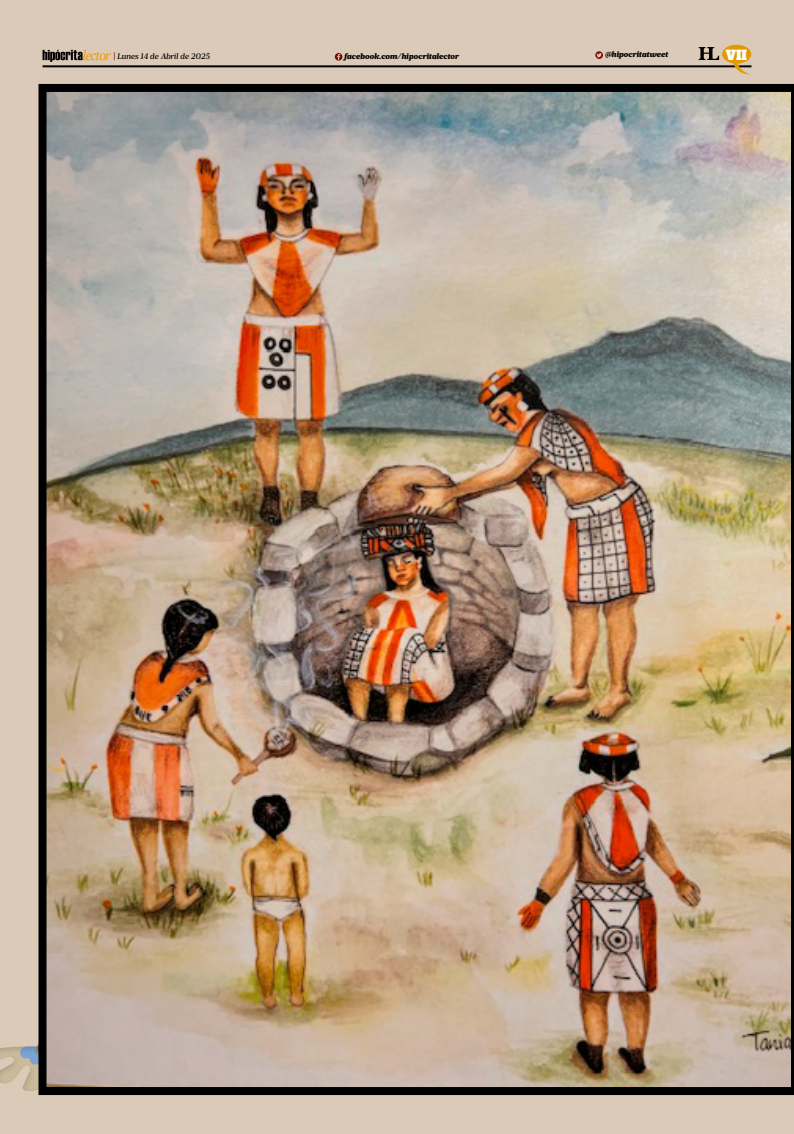
<style>
.page{position:relative;width:794px;height:1134px;background:#dbcab7}
.page>*{position:absolute;margin:0;border:0;box-sizing:border-box;transform-origin:0 0}
.t1{font:13px "Alfa Slab One";color:#fff}
.t2{font:italic 900 8px "Prumo Banner";color:#000}
.t3{font:italic 500 8px "Prumo Banner";color:#000}
.s1{font-weight:900;font-style:normal;color:#7e0e05}
</style>
<div class="page">
<hr style="left:43px;top:65px;width:708px;height:2px;background:#020002">
<svg style="left:698px;top:45px;width:53px;height:29px"></svg>
<svg style="left:335px;top:53px;width:7px;height:8px"></svg>
<svg style="left:595px;top:51px;width:8px;height:8px"></svg>
<svg style="left:43px;top:50px;width:68px;height:12px"></svg>
<img style="left:38px;top:84px;width:756px;height:1011px">
<img style="left:0;top:676px;width:783px;height:420px">
<div style="left:0;top:646px;width:22px;height:391px;background:#dbcab7"></div>
<p class="t3" style="left:114px;top:51px;width:98px"><span class="s1">|</span> Lunes 14 de Abril de 2025</p>
<p class="t2" style="left:344px;top:51px;width:116px">facebook.com/hipocritalector</p>
<h1 class="t1" style="left:726px;top:44px;width:23px">VII</h1>
<p class="t2" style="left:605px;top:49px;width:65px">@hipocritatweet</p>
</div>
